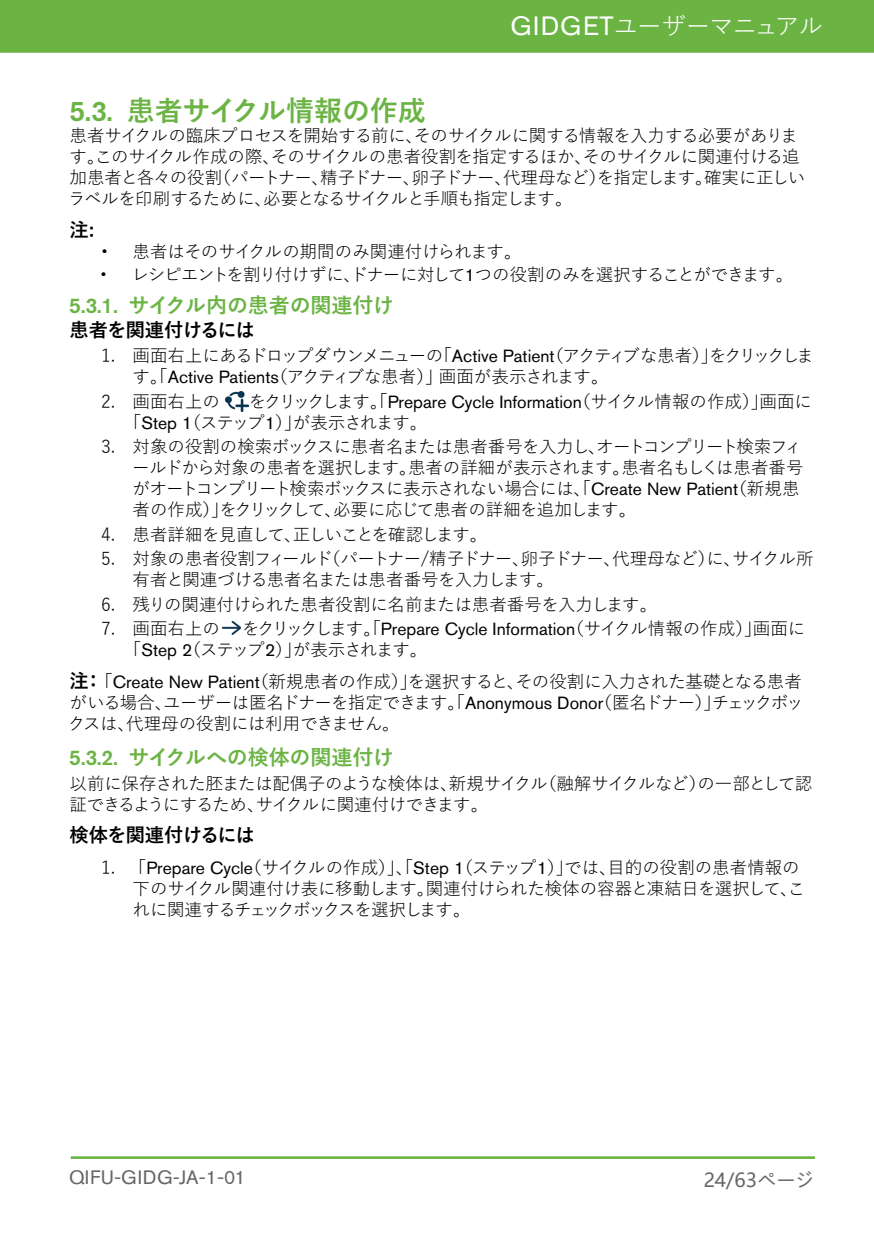
<style>
.page{position:relative;width:874px;height:1241px;background:#fff}
.page>*{position:absolute;margin:0;border:0;box-sizing:border-box;transform-origin:0 0}
.t1{font:700 28px "Yu Gothic";letter-spacing:-.01em;color:#6bb444}
.t2{font:24.5px "Yu Gothic";letter-spacing:-.04em;color:#fff}
.t3{font:700 21px "Yu Gothic";letter-spacing:-.01em;color:#6bb444}
.NORMAL_LAST_LINE{font:700 19.25px "Yu Gothic";letter-spacing:-.04em;color:#000}
.t4{font:19.25px "Akzidenz Grotesk Std";letter-spacing:.02em;color:#666}
.t5{font:19.25px "Microsoft Ya Hei";color:#666}
.NORMAL_LAST_LINE-2{font:17.5px/21px "Yu Gothic";letter-spacing:-.05em;color:#000}
.NORMAL_LAST_LINE-3{font:17.5px/21px "Yu Gothic";letter-spacing:-.075em;color:#000}
.NORMAL_LAST_LINE-4{font:17.5px/21px "Yu Gothic";letter-spacing:-.02em;color:#000}
.NORMAL_LAST_LINE-5{font:17.5px/21px "Yu Gothic";letter-spacing:-.09em;color:#000}
.NORMAL_LAST_LINE-6{font:17.5px "Yu Gothic";letter-spacing:-.015em;color:#000}
.NORMAL_LAST_LINE-7{font:17.5px "Yu Gothic";letter-spacing:-.01em;color:#000}
.NORMAL_LAST_LINE-8{font:17.5px "Yu Gothic";letter-spacing:-.07em;color:#000}
.s1{font-family:"Akzidenz Grotesk Std";font-size:26.25px}
.s2{font-family:"Akzidenz Grotesk Std";font-weight:500}
.s3{font-family:"Akzidenz Grotesk Std"}
.s4{font-weight:700;font-size:19.25px}
</style>
<div class="page">
<div style="left:0;top:0;width:873px;height:53px;background:#6bb444"></div>
<hr style="left:71px;top:1156px;width:743px;height:1px;background:#6bb444">
<hr style="left:71px;top:1157px;width:743px;height:1px;background:#6bb444">
<img style="left:226px;top:391px;width:22px;height:20px">
<img style="left:222px;top:621px;width:18px;height:14px">
<h2 class="t2" style="left:510px;top:4px;width:314px"><span class="s1">GIDGET</span>ユーザーマニュアル</h2>
<p class="t1" style="left:69px;top:95px;width:357px"><span class="s2">5.3.</span> 患者サイクル情報の作成</p>
<p class="NORMAL_LAST_LINE-2" style="left:68px;top:123px;width:738px">患者サイクルの臨床プロセスを開始する前に、そのサイクルに関する情報を入力する必要があります。このサイクル作成の際、そのサイクルの患者役割を指定するほか、そのサイクルに関連付ける追加患者と各々の役割（パートナー、精子ドナー、卵子ドナー、代理母など）を指定します。確実に正しいラベルを印刷するために、必要となるサイクルと手順も指定します。</p>
<p class="NORMAL_LAST_LINE" style="left:69px;top:219px;width:27px">注:</p>
<p class="NORMAL_LAST_LINE-7" style="left:101px;top:235px;width:422px">• 患者はそのサイクルの期間のみ関連付けられます。</p>
<p class="NORMAL_LAST_LINE-2" style="left:100px;top:261px;width:694px">• レシピエントを割り付けずに、ドナーに対して<span class="s3">1</span>つの役割のみを選択することができます。</p>
<p class="t3" style="left:69px;top:293px;width:326px"><span class="s2">5.3.1.</span> サイクル内の患者の関連付け</p>
<p class="NORMAL_LAST_LINE" style="left:69px;top:319px;width:187px">患者を関連付けるには</p>
<p class="NORMAL_LAST_LINE-5" style="left:133px;top:343px;width:682px;text-indent:-32px">1. 画面右上にあるドロップダウンメニューの「<span class="s3">Active Patient</span>（アクティブな患者）」をクリックします。「<span class="s3">Active Patients</span>（アクティブな患者）」画面が表示されます。</p>
<p class="NORMAL_LAST_LINE-2" style="left:101px;top:388px;width:120px">2. 画面右上の</p>
<p class="NORMAL_LAST_LINE-3" style="left:124px;top:388px;width:689px;text-indent:125px">をクリックします。「<span class="s3">Prepare Cycle Information</span>（サイクル情報の作成）」画面に「<span class="s3">Step 1</span>（ステップ<span class="s3">1</span>）」が表示されます。</p>
<p class="NORMAL_LAST_LINE-2" style="left:132px;top:434px;width:672px;text-indent:-31px">3. 対象の役割の検索ボックスに患者名または患者番号を入力し、オートコンプリート検索フィールドから対象の患者を選択します。患者の詳細が表示されます。患者名もしくは患者番号がオートコンプリート検索ボックスに表示されない場合には、「<span class="s3">Create New Patient</span>（新規患者の作成）」をクリックして、必要に応じて患者の詳細を追加します。</p>
<p class="NORMAL_LAST_LINE-8" style="left:101px;top:518px;width:388px">4. 患者詳細を見直して、正しいことを確認します。</p>
<p class="NORMAL_LAST_LINE-2" style="left:132px;top:546px;width:682px;text-indent:-31px">5. 対象の患者役割フィールド（パートナー/精子ドナー、卵子ドナー、代理母など）に、サイクル所有者と関連づける患者名または患者番号を入力します。</p>
<p class="NORMAL_LAST_LINE-6" style="left:101px;top:588px;width:557px">6. 残りの関連付けられた患者役割に名前または患者番号を入力します。</p>
<p class="NORMAL_LAST_LINE-2" style="left:101px;top:616px;width:120px">7. 画面右上の</p>
<p class="NORMAL_LAST_LINE-3" style="left:124px;top:616px;width:682px;text-indent:118px">をクリックします。「<span class="s3">Prepare Cycle Information</span>（サイクル情報の作成）」画面に「<span class="s3">Step 2</span>（ステップ<span class="s3">2</span>）」が表示されます。</p>
<p class="NORMAL_LAST_LINE-2" style="left:68px;top:668px;width:736px;text-align:justify"><span class="s4">注：</span> 「<span class="s3">Create New Patient</span>（新規患者の作成）」を選択すると、その役割に入力された基礎となる患者がいる場合、ユーザーは匿名ドナーを指定できます。「<span class="s3">Anonymous Donor</span>（匿名ドナー）」チェックボックスは、代理母の役割には利用できません。</p>
<p class="t3" style="left:69px;top:745px;width:326px"><span class="s2">5.3.2.</span> サイクルへの検体の関連付け</p>
<p class="NORMAL_LAST_LINE-2" style="left:69px;top:770px;width:744px">以前に保存された胚または配偶子のような検体は、新規サイクル（融解サイクルなど）の一部として認証できるようにするため、サイクルに関連付けできます。</p>
<p class="NORMAL_LAST_LINE" style="left:69px;top:824px;width:187px">検体を関連付けるには</p>
<p class="NORMAL_LAST_LINE-4" style="left:132px;top:854px;width:674px;text-indent:-31px">1. 「<span class="s3">Prepare Cycle</span>（サイクルの作成）」、「<span class="s3">Step 1</span>（ステップ<span class="s3">1</span>）」では、目的の役割の患者情報の下のサイクル関連付け表に移動します。関連付けられた検体の容器と凍結日を選択して、これに関連するチェックボックスを選択します。</p>
<p class="t4" style="left:69px;top:1165px;width:178px">QIFU-GIDG-JA-1-01</p>
<p class="t5" style="left:703px;top:1166px;width:113px">24/63ページ</p>
</div>
